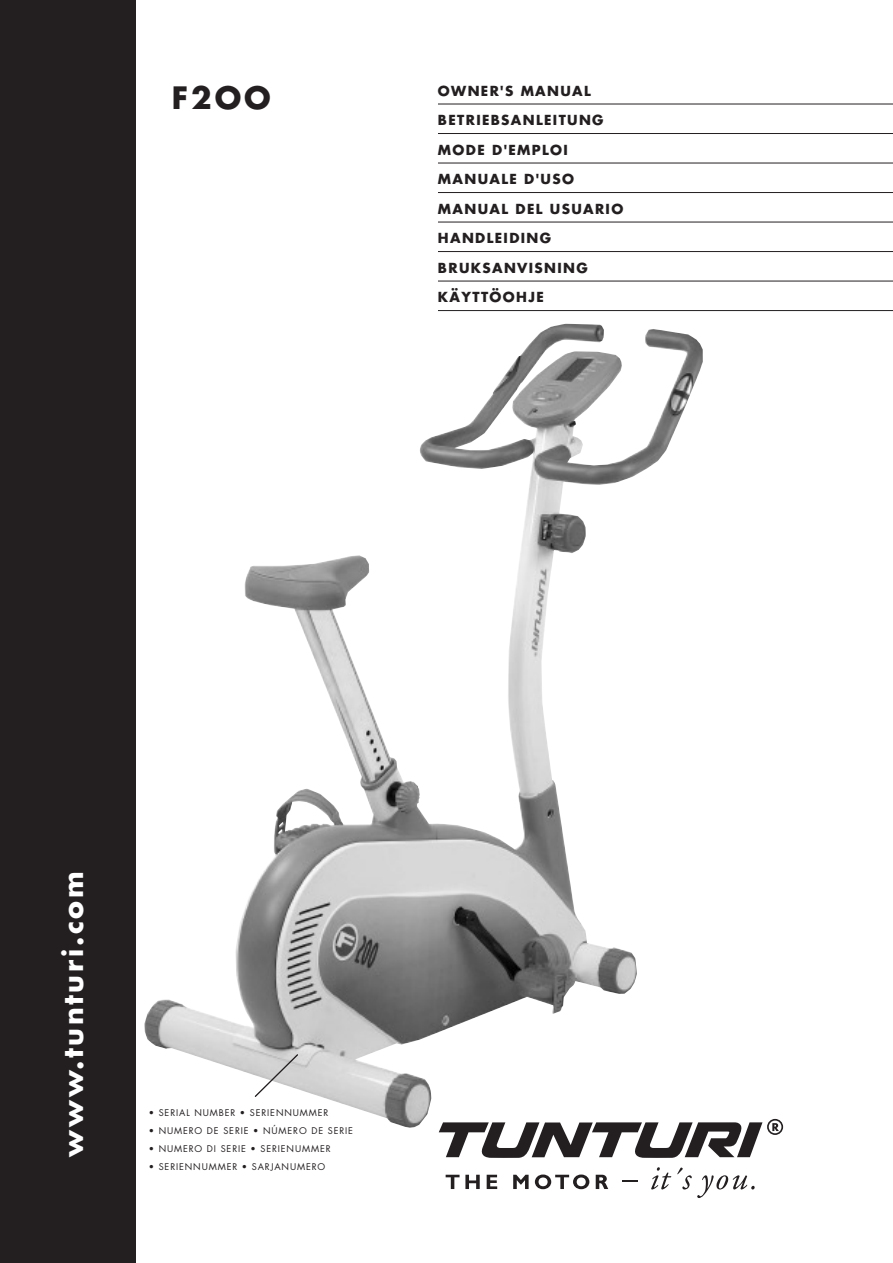
<style>
.page{position:relative;width:893px;height:1263px;background:#fff}
.page>*{position:absolute;margin:0;border:0;box-sizing:border-box;transform-origin:0 0}
.t1{font:700 30px "Futura";color:#231f20}
.t2{font:700 27px "Futura";letter-spacing:.1em;color:#fff}
.t3{font:700 13.5px/29.5px "Futura";letter-spacing:.1em;color:#231f20}
.t4{font:9px "Futura";letter-spacing:.1em;color:#231f20}
</style>
<div class="page">
<div style="left:0;top:0;width:135px;height:1263px;background:#231f20"></div>
<svg style="left:439px;top:1119px;width:344px;height:39px"></svg>
<svg style="left:446px;top:1175px;width:34px;height:14px"></svg>
<svg style="left:487px;top:1175px;width:10px;height:14px"></svg>
<svg style="left:513px;top:1175px;width:16px;height:14px"></svg>
<svg style="left:535px;top:1174px;width:54px;height:15px"></svg>
<svg style="left:596px;top:1175px;width:12px;height:14px"></svg>
<svg style="left:622px;top:1180px;width:15px;height:1px"></svg>
<svg style="left:651px;top:1167px;width:20px;height:22px"></svg>
<svg style="left:677px;top:1167px;width:78px;height:31px"></svg>
<hr style="left:438px;top:104px;width:455px;height:1px;background:#231f20">
<hr style="left:438px;top:133px;width:455px;height:1px;background:#231f20">
<hr style="left:438px;top:163px;width:455px;height:1px;background:#231f20">
<hr style="left:438px;top:192px;width:455px;height:1px;background:#231f20">
<hr style="left:438px;top:222px;width:455px;height:1px;background:#231f20">
<hr style="left:438px;top:251px;width:455px;height:1px;background:#231f20">
<hr style="left:438px;top:281px;width:455px;height:1px;background:#231f20">
<hr style="left:438px;top:310px;width:455px;height:1px;background:#231f20">
<img style="left:144px;top:324px;width:559px;height:804px">
<svg style="left:255px;top:1054px;width:43px;height:43px"></svg>
<p class="t1" style="left:172px;top:77px;width:101px">F2OO</p>
<p class="t3" style="left:438px;top:76px;width:187px">OWNER'S MANUAL<br>BETRIEBSANLEITUNG<br>MODE D'EMPLOI<br>MANUALE D'USO<br>MANUAL DEL USUARIO<br>HANDLEIDING<br>BRUKSANVISNING<br>KÄYTTÖOHJE</p>
<p class="t2" style="left:54px;top:1157px;width:287px;rotate:-90deg">www.tunturi.com</p>
<p class="t4" style="left:149px;top:1107px;width:181px">• SERIAL NUMBER • SERIENNUMMER</p>
<p class="t4" style="left:149px;top:1125px;width:206px">• NUMERO DE SERIE • NÚMERO DE SERIE</p>
<p class="t4" style="left:149px;top:1143px;width:183px">• NUMERO DI SERIE • SERIENUMMER</p>
<p class="t4" style="left:149px;top:1161px;width:178px">• SERIENNUMMER • SARJANUMERO</p>
</div>
